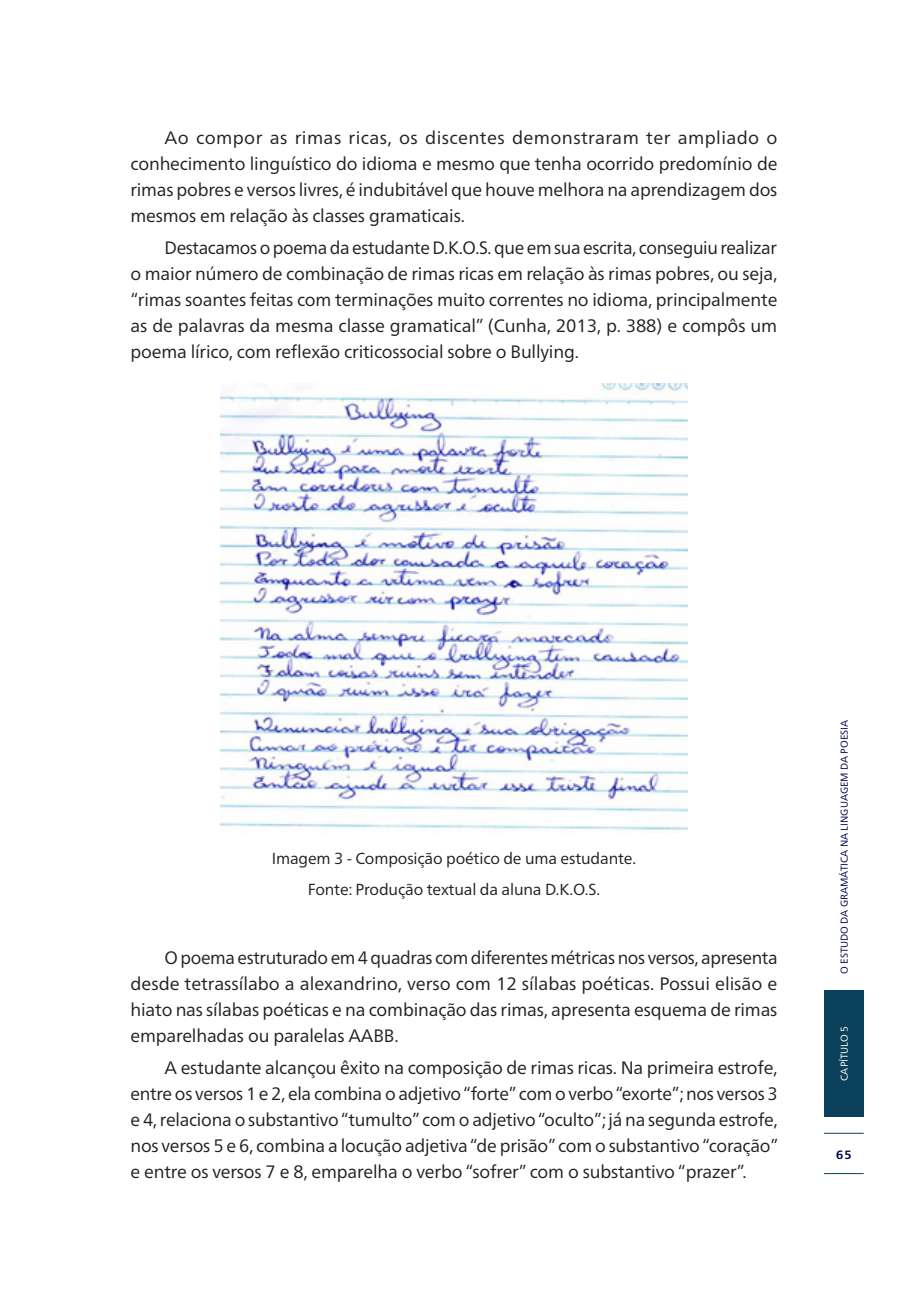
<style>
.page{position:relative;width:908px;height:1304px;background:#fff}
.page>*{position:absolute;margin:0;border:0;box-sizing:border-box;transform-origin:0 0}
.TEXTO{font:18px/26px "Neue Frutiger World";letter-spacing:-.01em;color:#231f20;text-align:justify}
.LEGENDA{font:16px "Neue Frutiger World";letter-spacing:-.01em;color:#231f20}
.t1{font:700 12px "Neue Frutiger World";color:#00034a}
.t2{font:10px "Neue Frutiger World";color:#00034a}
.t3{font:10px "Neue Frutiger World";color:#fff}
</style>
<div class="page">
<hr style="left:823px;top:1173px;width:40px;height:1px;background:#0b415a">
<hr style="left:823px;top:1133px;width:40px;height:1px;background:#0b415a">
<div style="left:823px;top:990px;width:40px;height:127px;background:#0b415a"></div>
<img style="left:220px;top:384px;width:467px;height:446px">
<p class="TEXTO" style="left:130px;top:125px;width:648px;text-indent:34px">Ao compor as rimas ricas, os discentes demonstraram ter ampliado o conhecimento linguístico do idioma e mesmo que tenha ocorrido predomínio de rimas pobres e versos livres, é indubitável que houve melhora na aprendizagem dos mesmos em relação às classes gramaticais.</p>
<p class="TEXTO" style="left:130px;top:235px;width:648px;text-indent:34px">Destacamos o poema da estudante D.K.O.S. que em sua escrita, conseguiu realizar o maior número de combinação de rimas ricas em relação às rimas pobres, ou seja, “rimas soantes feitas com terminações muito correntes no idioma, principalmente as de palavras da mesma classe gramatical” (Cunha, 2013, p. 388) e compôs um poema lírico, com reflexão criticossocial sobre o Bullying.</p>
<p class="LEGENDA" style="left:272px;top:846px;width:366px">Imagem 3 - Composição poético de uma estudante.</p>
<p class="LEGENDA" style="left:308px;top:877px;width:293px">Fonte: Produção textual da aluna D.K.O.S.</p>
<p class="TEXTO" style="left:130px;top:945px;width:648px;text-indent:34px">O poema estruturado em 4 quadras com diferentes métricas nos versos, apresenta desde tetrassílabo a alexandrino, verso com 12 sílabas poéticas. Possui elisão e hiato nas sílabas poéticas e na combinação das rimas, apresenta esquema de rimas emparelhadas ou paralelas AABB.</p>
<p class="TEXTO" style="left:130px;top:1055px;width:649px;text-indent:34px">A estudante alcançou êxito na composição de rimas ricas. Na primeira estrofe, entre os versos 1 e 2, ela combina o adjetivo “forte” com o verbo “exorte”; nos versos 3 e 4, relaciona o substantivo “tumulto” com o adjetivo “oculto”; já na segunda estrofe, nos versos 5 e 6, combina a locução adjetiva “de prisão” com o substantivo “coração” e entre os versos 7 e 8, emparelha o verbo “sofrer” com o substantivo “prazer”.</p>
<p class="t2" style="left:836px;top:974px;width:256px;rotate:-90deg">O ESTUDO DA GRAMÁTICA NA LINGUAGEM DA POESIA</p>
<p class="t3" style="left:836px;top:1081px;width:56px;rotate:-90deg">CAPÍTULO 5</p>
<p class="t1" style="left:835px;top:1144px;width:17px">65</p>
</div>
